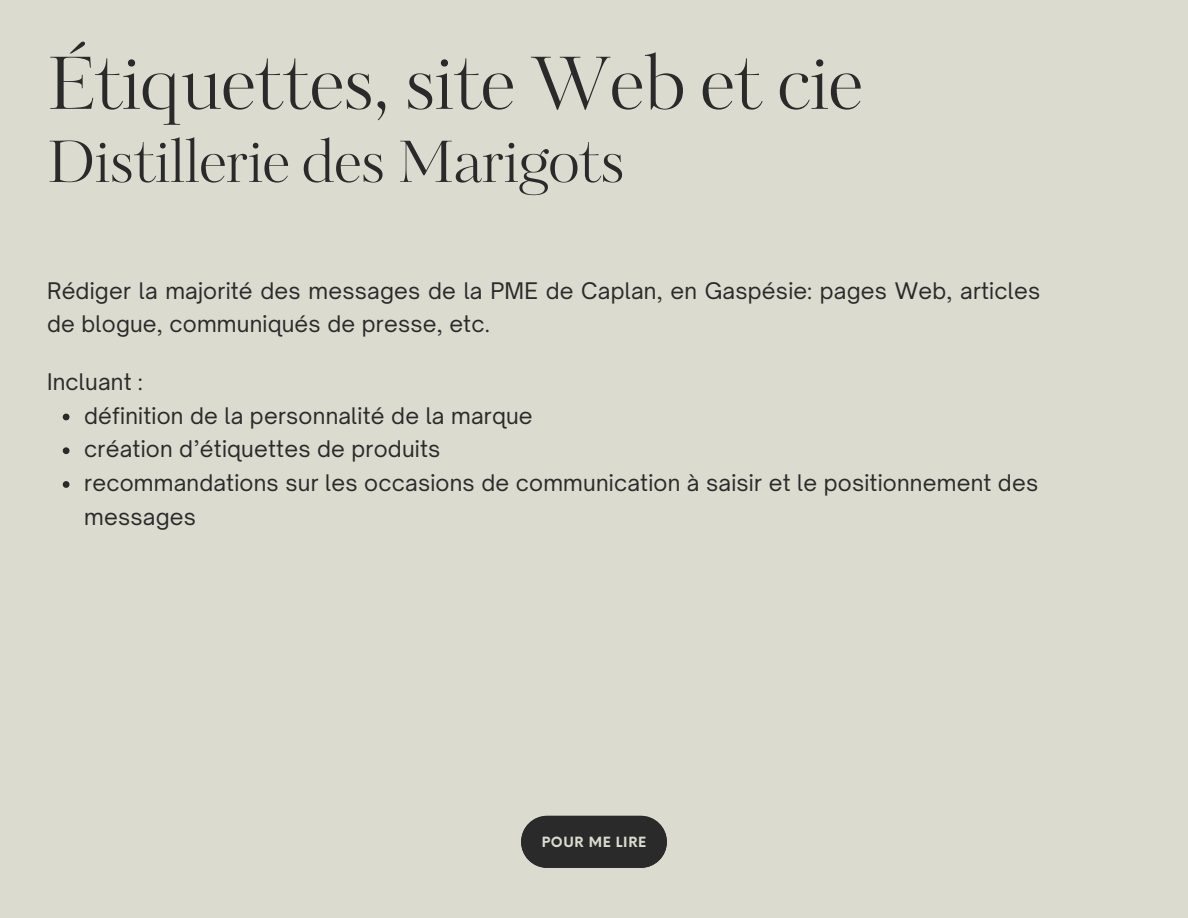
<style>
.page{position:relative;width:1188px;height:918px;background:#dbdbd0}
.page>*{position:absolute;margin:0;border:0;box-sizing:border-box;transform-origin:0 0}
.t1{font:72px "Kudryashev Display Contrast";color:#2a2a2a}
.t2{font:57px "Kudryashev Display Contrast";color:#2a2a2a}
.t3{font:21.9px/33.8px "Open Sauce One";letter-spacing:.01em;color:#2a2a2a}
.t4{font:700 13.8px "Neue Einstellung";letter-spacing:.05em;color:#dbdbd0}
</style>
<div class="page">
<svg style="left:521px;top:816px;width:146px;height:52px;background:#373736"></svg>
<svg style="left:63px;top:414px;width:7px;height:6px"></svg>
<svg style="left:63px;top:447px;width:7px;height:7px"></svg>
<svg style="left:63px;top:481px;width:7px;height:7px"></svg>
<p class="t1" style="left:47px;top:34px;width:817px">Étiquettes, site Web et cie</p>
<p class="t2" style="left:47px;top:123px;width:579px">Distillerie des Marigots</p>
<p class="t3" style="left:47px;top:273px;width:995px">Rédiger la majorité des messages de la PME de Caplan, en Gaspésie: pages Web, articles de blogue, communiqués de presse, etc.</p>
<h2 class="t3" style="left:47px;top:365px;width:97px">Incluant :</h2>
<h2 class="t3" style="left:84px;top:399px;width:450px">définition de la personnalité de la marque</h2>
<p class="t3" style="left:84px;top:432px;width:358px">création d’étiquettes de produits</p>
<p class="t3" style="left:84px;top:466px;width:956px">recommandations sur les occasions de communication à saisir et le positionnement des messages</p>
<h1 class="t4" style="left:542px;top:830px;width:106px">POUR ME LIRE</h1>
</div>
